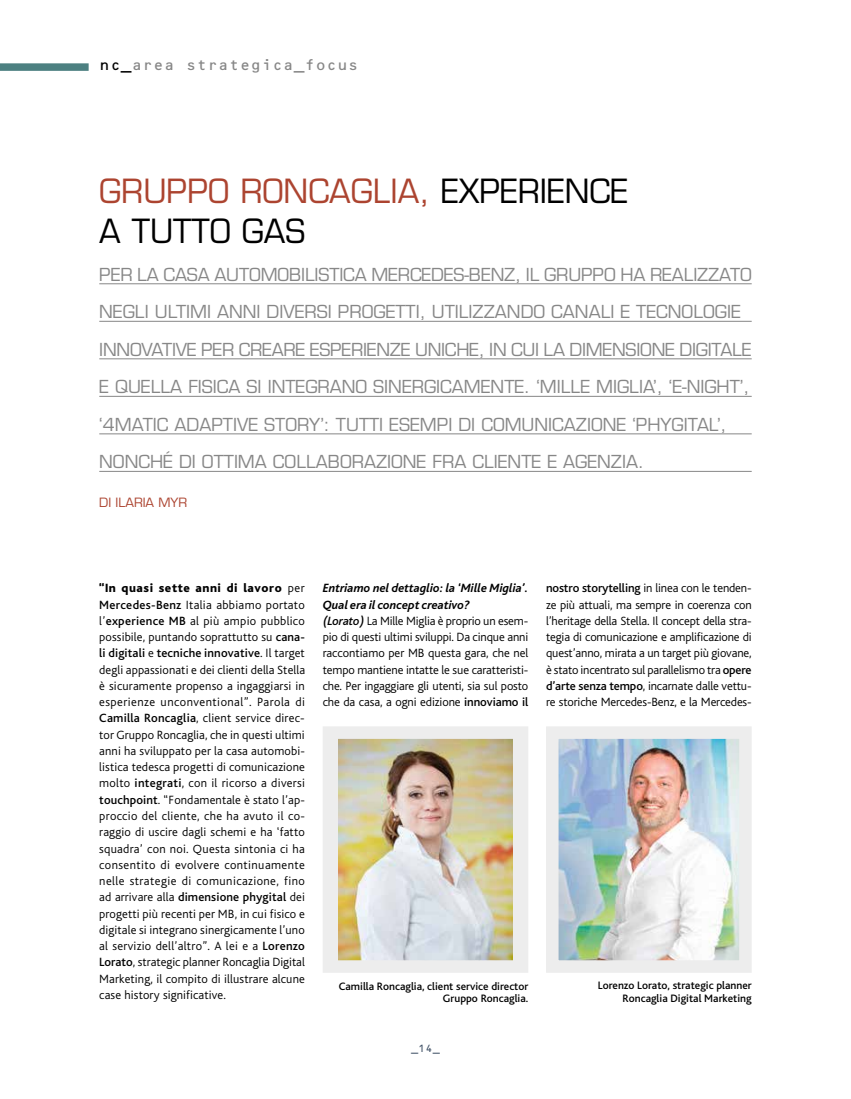
<style>
.page{position:relative;width:851px;height:1099px;background:#fff}
.page>*{position:absolute;margin:0;border:0;box-sizing:border-box;transform-origin:0 0}
.t1{font:32.5px/40px "Eurostile";color:#000}
.t2{font:17.5px/37.5px "Eurostile";color:#878787}
.t3{font:15px "Microscan B";color:#878787}
.t4{font:300 12.5px/16.2px "Bliss";letter-spacing:-.01em;color:#000;text-align:justify}
.t5{font:12.5px "Eurostile";color:#ac4430}
.t6{font:500 11.25px/12.5px "Bliss";color:#000;text-align:right}
.t7{font:10px "Microscan B";color:#45556a}
.s1{color:#000}
.s2{color:#ac4430}
.s3{font-weight:800}
.s4{font-weight:500}
.s5{font-weight:700;font-style:italic}
.s6{font-weight:500;font-style:italic}
</style>
<div class="page">
<div style="left:0;top:63px;width:89px;height:8px;background:#4c8081"></div>
<hr style="left:99px;top:283px;width:652px;height:1px;background:#878787">
<hr style="left:99px;top:321px;width:652px;height:1px;background:#878787">
<hr style="left:99px;top:358px;width:652px;height:1px;background:#878787">
<hr style="left:99px;top:396px;width:652px;height:1px;background:#878787">
<hr style="left:99px;top:433px;width:652px;height:1px;background:#878787">
<hr style="left:99px;top:471px;width:652px;height:1px;background:#878787">
<div style="left:329px;top:732px;width:193px;height:234px;background:linear-gradient(to bottom,#ededed,#ededed)"></div>
<img style="left:338px;top:739px;width:174px;height:220px">
<div style="left:322px;top:726px;width:206px;height:246px;border:12px solid #ededed"></div>
<img style="left:559px;top:739px;width:179px;height:220px">
<div style="left:546px;top:726px;width:205px;height:246px;border:12px solid #ededed"></div>
<p class="t3" style="left:99px;top:55px;width:261px"><span class="s1">nc_</span>area strategica_focus</p>
<h1 class="t1" style="left:99px;top:171px;width:530px"><span class="s2">GRUPPO RONCAGLIA,</span> EXPERIENCE<br>A TUTTO GAS</h1>
<p class="t2" style="left:99px;top:255px;width:654px">PER LA CASA AUTOMOBILISTICA MERCEDES-BENZ, IL GRUPPO HA REALIZZATO NEGLI ULTIMI ANNI DIVERSI PROGETTI, UTILIZZANDO CANALI E TECNOLOGIE INNOVATIVE PER CREARE ESPERIENZE UNICHE, IN CUI LA DIMENSIONE DIGITALE E QUELLA FISICA SI INTEGRANO SINERGICAMENTE. ‘MILLE MIGLIA’, ‘E-NIGHT’, ‘4MATIC ADAPTIVE STORY’: TUTTI ESEMPI DI COMUNICAZIONE ‘PHYGITAL’, NONCHÉ DI OTTIMA COLLABORAZIONE FRA CLIENTE E AGENZIA.</p>
<p class="t5" style="left:99px;top:495px;width:89px">DI ILARIA MYR</p>
<p class="t4" style="left:99px;top:580px;width:207px"><span class="s3">“In quasi sette anni di lavoro</span> per <span class="s4">Mercedes-Benz</span> Italia abbiamo portato l’<span class="s4">experience MB</span> al più ampio pubblico possibile, puntando soprattutto su <span class="s4">cana&shy;li digitali</span> e <span class="s4">tecniche innovative</span>. Il target degli appassionati e dei clienti della Stella è sicuramente propenso a ingaggiarsi in esperienze unconventional”. Parola di <span class="s4">Camilla Roncaglia</span>, client service direc&shy;tor Gruppo Roncaglia, che in questi ultimi anni ha sviluppato per la casa automobi&shy;listica tedesca progetti di comunicazione molto <span class="s4">integrati</span>, con il ricorso a diversi <span class="s4">touchpoint</span>. “Fondamentale è stato l’ap&shy;proccio del cliente, che ha avuto il co&shy;raggio di uscire dagli schemi e ha ‘fatto squadra’ con noi. Questa sintonia ci ha consentito di evolvere continuamente nelle strategie di comunicazione, fino ad arrivare alla <span class="s4">dimensione phygital</span> dei progetti più recenti per MB, in cui fisico e digitale si integrano sinergicamente l’uno al servizio dell’altro”. A lei e a <span class="s4">Lorenzo Lorato</span>, strategic planner Roncaglia Digital Marketing, il compito di illustrare alcune case history significative.</p>
<p class="t4" style="left:322px;top:580px;width:207px;text-align:left"><span class="s5">Entriamo nel dettaglio: la ‘Mille Miglia’.<br>Qual era il concept creativo?<br></span><span class="s6">(Lorato)</span> La Mille Miglia è proprio un esem&shy;pio di questi ultimi sviluppi. Da cinque anni raccontiamo per MB questa gara, che nel tempo mantiene intatte le sue caratteristi&shy;che. Per ingaggiare gli utenti, sia sul posto che da casa, a ogni edizione <span class="s4">innoviamo il</span></p>
<p class="t4" style="left:546px;top:580px;width:207px"><span class="s4">nostro storytelling</span> in linea con le tenden&shy;ze più attuali, ma sempre in coerenza con l’heritage della Stella. Il concept della stra&shy;tegia di comunicazione e amplificazione di quest’anno, mirata a un target più giovane, è stato incentrato sul parallelismo tra <span class="s4">opere d’arte senza tempo</span>, incarnate dalle vettu&shy;re storiche Mercedes-Benz, e la Mercedes-</p>
<p class="t6" style="left:339px;top:979px;width:191px">Camilla Roncaglia, client service director<br>Gruppo Roncaglia.</p>
<p class="t6" style="left:597px;top:979px;width:155px">Lorenzo Lorato, strategic planner<br>Roncaglia Digital Marketing</p>
<p class="t7" style="left:411px;top:1041px;width:30px">_14_</p>
</div>
